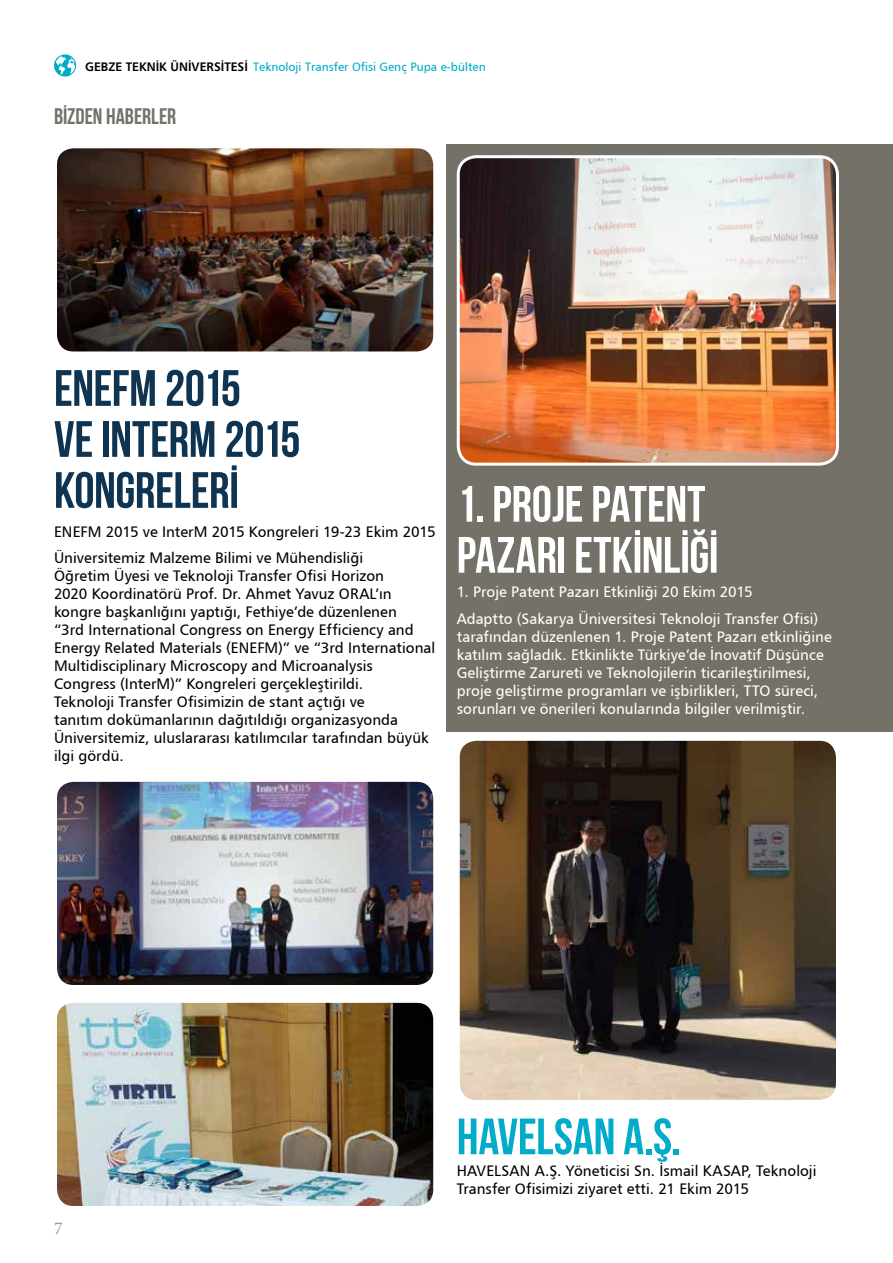
<style>
.page{position:relative;width:893px;height:1263px;background:#fff}
.page>*{position:absolute;margin:0;border:0;box-sizing:border-box;transform-origin:0 0}
.t1{font:700 51px/51px "Bebas Neue";letter-spacing:-.01em;color:#0f3451}
.t2{font:700 51px/51px "Bebas Neue";letter-spacing:-.005em;color:#fff}
.t3{font:700 51px "Bebas Neue";color:#00acc9}
.t4{font:700 22.5px "Bebas Neue";letter-spacing:-.005em;color:#747268}
.t5{font:18px "Minion Pro";color:#9a999a}
.t6{font:15px/18px "Humanist 777 BT Roman B";color:#000}
.t7{font:15px/18px "Humanist 777 BT Roman B";color:#fff}
.t8{font:12px "Humanist 777 BT Roman B";color:#00acc9}
.s1{font-family:"Humanist 777 BT Bold B";font-size:12.15px;color:#000}
</style>
<div class="page">
<div style="left:446px;top:145px;width:447px;height:587px;background:#747268"></div>
<img style="left:58px;top:149px;width:374px;height:201px">
<div style="left:54px;top:145px;width:382px;height:209px;border:3px solid #fff;border-radius:18px"></div>
<img style="left:458px;top:159px;width:377px;height:303px">
<div style="left:457px;top:155px;width:382px;height:311px;border:3px solid #fff;border-radius:18px"></div>
<img style="left:461px;top:742px;width:374px;height:357px">
<div style="left:457px;top:738px;width:382px;height:365px;border:3px solid #fff;border-radius:18px"></div>
<img style="left:58px;top:783px;width:374px;height:201px">
<div style="left:54px;top:779px;width:382px;height:209px;border:3px solid #fff;border-radius:18px"></div>
<img style="left:58px;top:1004px;width:374px;height:201px">
<div style="left:54px;top:1000px;width:382px;height:209px;border:3px solid #fff;border-radius:18px"></div>
<svg style="left:54px;top:54px;width:22px;height:23px"></svg>
<p class="t8" style="left:85px;top:59px;width:402px"><span class="s1">GEBZE TEKNİK ÜNİVERSİTESİ</span> Teknoloji Transfer Ofisi Genç Pupa e-bülten</p>
<h2 class="t4" style="left:54px;top:104px;width:124px">BİZDEN HABERLER</h2>
<h1 class="t1" style="left:54px;top:362px;width:248px">ENEFM 2015<br>VE INTERM 2015<br>KONGRELERİ</h1>
<p class="t6" style="left:54px;top:518px;width:383px;line-height:26.5px">ENEFM 2015 ve InterM 2015 Kongreleri 19-23 Ekim 2015<br>Üniversitemiz Malzeme Bilimi ve Mühendisliği</p>
<p class="t6" style="left:54px;top:567px;width:383px">Öğretim Üyesi ve Teknoloji Transfer Ofisi Horizon<br>2020 Koordinatörü Prof. Dr. Ahmet Yavuz ORAL’ın kongre başkanlığını yaptığı, Fethiye’de düzenlenen<br>“3rd International Congress on Energy Efficiency and Energy Related Materials (ENEFM)” ve “3rd International Multidisciplinary Microscopy and Microanalysis Congress (InterM)” Kongreleri gerçekleştirildi.<br>Teknoloji Transfer Ofisimizin de stant açtığı ve<br>tanıtım dokümanlarının dağıtıldığı organizasyonda Üniversitemiz, uluslararası katılımcılar tarafından büyük ilgi gördü.</p>
<h1 class="t2" style="left:457px;top:478px;width:263px">1. PROJE PATENT<br>PAZARI ETKİNLİĞİ</h1>
<p class="t7" style="left:457px;top:578px;width:363px;line-height:26.5px">1. Proje Patent Pazarı Etkinliği 20 Ekim 2015<br>Adaptto (Sakarya Üniversitesi Teknoloji Transfer Ofisi)</p>
<p class="t7" style="left:457px;top:627px;width:377px">tarafından düzenlenen 1. Proje Patent Pazarı etkinliğine katılım sağladık. Etkinlikte Türkiye’de İnovatif Düşünce Geliştirme Zarureti ve Teknolojilerin ticarileştirilmesi, proje geliştirme programları ve işbirlikleri, TTO süreci, sorunları ve önerileri konularında bilgiler verilmiştir.</p>
<p class="t5" style="left:54px;top:1216px;width:10px">7</p>
<h1 class="t3" style="left:457px;top:1109px;width:226px">HAVELSAN A.Ş.</h1>
<p class="t6" style="left:457px;top:1161px;width:361px">HAVELSAN A.Ş. Yöneticisi Sn. İsmail KASAP, Teknoloji<br>Transfer Ofisimizi ziyaret etti. 21 Ekim 2015</p>
</div>
